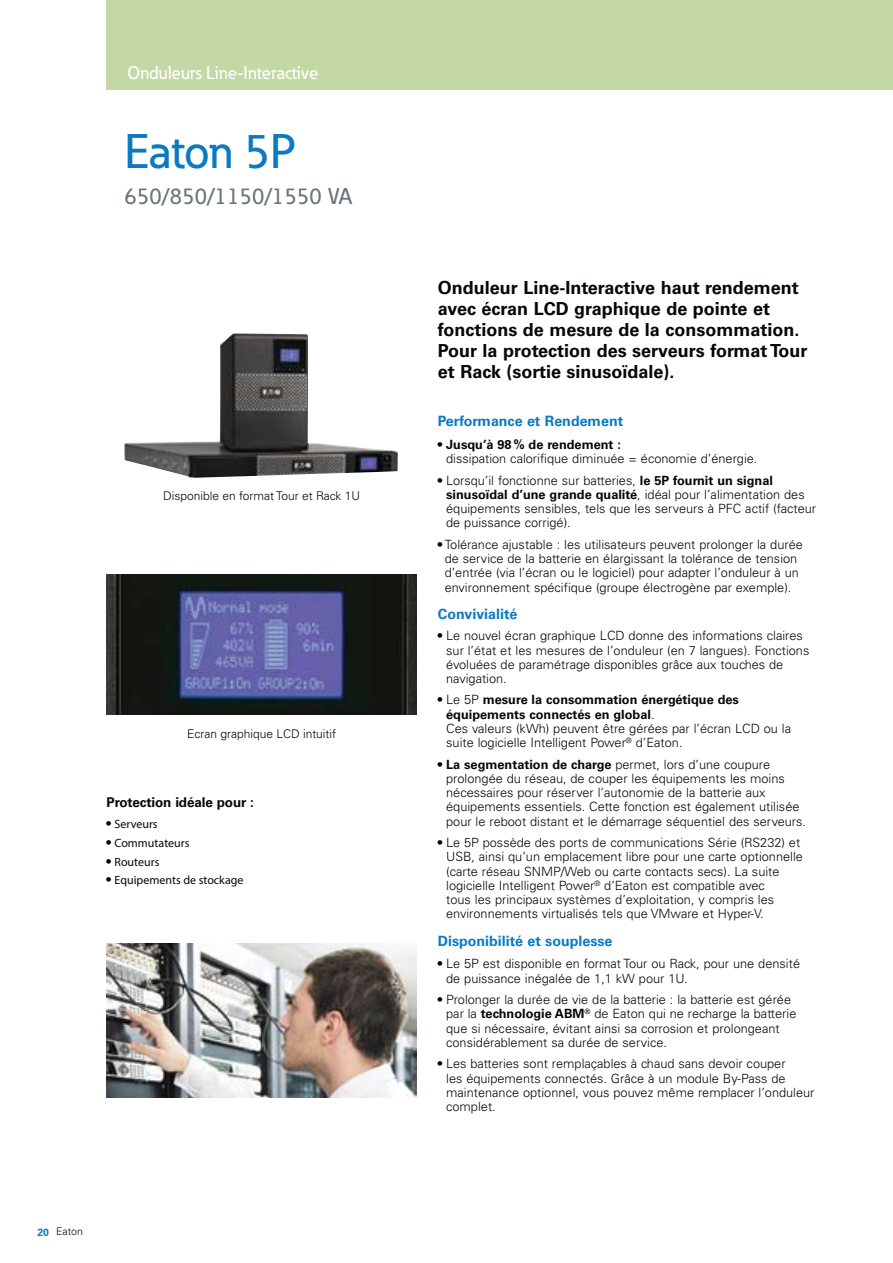
<style>
.page{position:relative;width:893px;height:1263px;background:#fff}
.page>*{position:absolute;margin:0;border:0;box-sizing:border-box;transform-origin:0 0}
.t1{font:500 48px "Eaton";letter-spacing:-.01em;color:#0b7ac0}
.t2{font:500 22.5px "Eaton";letter-spacing:.01em;color:#69747b}
.t3{font:700 18px/21px "Univers LT Std";color:#040809}
.t4{font:500 18px "Eaton";color:#fff}
.t5{font:700 14.25px "Univers LT Std";color:#0b7ac0}
.t6{font:700 13.5px "Univers LT Std";letter-spacing:-.01em;color:#040809}
.t7{font:300 12.75px/14.2px "Univers LT Std";color:#040809}
.t8{font:300 12px "Univers LT Std";color:#040809}
.t9{font:12px "Myriad Pro";color:#040809}
.t10{font:300 10.5px "Univers LT Std";color:#040809}
.s1{font-family:"Univers LT Std";font-weight:700;font-size:12.75px;color:#020303}
.s2{font-weight:700;color:#0b7ac0}
.s3{font-weight:700;color:#020303}
.s4{font-weight:700}
</style>
<div class="page">
<img style="left:107px;top:575px;width:310px;height:140px">
<img style="left:124px;top:333px;width:274px;height:145px">
<div style="left:107px;top:0;width:786px;height:90px;background:#c4d8a5"></div>
<img style="left:107px;top:944px;width:310px;height:154px">
<h3 class="t4" style="left:128px;top:62px;width:192px">Onduleurs Line-Interactive</h3>
<h1 class="t1" style="left:124px;top:124px;width:173px">Eaton 5P</h1>
<h2 class="t2" style="left:124px;top:183px;width:229px">650/850/1150/1550 VA</h2>
<p class="t8" style="left:163px;top:490px;width:198px">Disponible en format Tour et Rack 1U</p>
<p class="t8" style="left:187px;top:729px;width:151px">Ecran graphique LCD intuitif</p>
<p class="t6" style="left:107px;top:796px;width:149px">Protection idéale pour :</p>
<p class="t9" style="left:107px;top:820px;width:53px"><span class="s1">•</span> Serveurs</p>
<p class="t9" style="left:107px;top:839px;width:84px"><span class="s1">•</span> Commutateurs</p>
<p class="t9" style="left:107px;top:857px;width:54px"><span class="s1">•</span> Routeurs</p>
<p class="t9" style="left:107px;top:876px;width:139px"><span class="s1">•</span> Equipements de stockage</p>
<p class="t10" style="left:37px;top:1227px;width:47px"><span class="s2">20</span> Eaton</p>
<h3 class="t3" style="left:438px;top:279px;width:371px">Onduleur Line-Interactive haut rendement avec écran LCD graphique de pointe et fonctions de mesure de la consommation.<br>Pour la protection des serveurs format Tour et Rack (sortie sinusoïdale).</h3>
<p class="t5" style="left:438px;top:415px;width:187px">Performance et Rendement</p>
<p class="t7" style="left:446px;top:438px;width:313px;text-indent:-8px"><span class="s3">•</span> <span class="s4">Jusqu’à 98 % de rendement :<br></span>dissipation calorifique diminuée = économie d’énergie.</p>
<p class="t7" style="left:446px;top:474px;width:371px;text-indent:-8px"><span class="s3">•</span> Lorsqu’il fonctionne sur batteries, <span class="s4">le 5P fournit un signal sinusoïdal d’une grande qualité</span>, idéal pour l’alimentation des équipements sensibles, tels que les serveurs à PFC actif (facteur de puissance corrigé).</p>
<p class="t7" style="left:438px;top:538px;width:366px;text-align:center"><span class="s3">•</span> Tolérance ajustable : les utilisateurs peuvent prolonger la durée de service de la batterie en élargissant la tolérance de tension d’entrée (via l’écran ou le logiciel) pour adapter l’onduleur à un environnement spécifique (groupe électrogène par exemple).</p>
<p class="t5" style="left:438px;top:608px;width:81px">Convivialité</p>
<p class="t7" style="left:446px;top:629px;width:365px;text-indent:-8px"><span class="s3">•</span> Le nouvel écran graphique LCD donne des informations claires sur l’état et les mesures de l’onduleur (en 7 langues). Fonctions évoluées de paramétrage disponibles grâce aux touches de navigation.</p>
<p class="t7" style="left:446px;top:694px;width:346px;text-indent:-8px"><span class="s3">•</span> Le 5P <span class="s4">mesure la consommation énergétique des équipements connectés en global</span>.<br>Ces valeurs (kWh) peuvent être gérées par l’écran LCD ou la suite logicielle Intelligent Power<sup>®</sup> d’Eaton.</p>
<p class="t7" style="left:446px;top:758px;width:361px;text-indent:-8px"><span class="s3">•</span> <span class="s4">La segmentation de charge</span> permet, lors d’une coupure prolongée du réseau, de couper les équipements les moins nécessaires pour réserver l’autonomie de la batterie aux équipements essentiels. Cette fonction est également utilisée pour le reboot distant et le démarrage séquentiel des serveurs.</p>
<p class="t7" style="left:446px;top:836px;width:358px;text-indent:-8px"><span class="s3">•</span> Le 5P possède des ports de communications Série (RS232) et USB, ainsi qu’un emplacement libre pour une carte optionnelle (carte réseau SNMP/Web ou carte contacts secs). La suite logicielle Intelligent Power<sup>®</sup> d’Eaton est compatible avec<br>tous les principaux systèmes d’exploitation, y compris les environnements virtualisés tels que VMware et Hyper-V.</p>
<p class="t5" style="left:438px;top:935px;width:176px">Disponibilité et souplesse</p>
<p class="t7" style="left:446px;top:957px;width:355px;text-indent:-8px"><span class="s3">•</span> Le 5P est disponible en format Tour ou Rack, pour une densité de puissance inégalée de 1,1 kW pour 1U.</p>
<p class="t7" style="left:446px;top:993px;width:352px;text-indent:-8px"><span class="s3">•</span> Prolonger la durée de vie de la batterie : la batterie est gérée par la <span class="s4">technologie ABM</span><sup>®</sup> de Eaton qui ne recharge la batterie que si nécessaire, évitant ainsi sa corrosion et prolongeant considérablement sa durée de service.</p>
<p class="t7" style="left:446px;top:1057px;width:370px;text-indent:-8px"><span class="s3">•</span> Les batteries sont remplaçables à chaud sans devoir couper<br>les équipements connectés. Grâce à un module By-Pass de maintenance optionnel, vous pouvez même remplacer l’onduleur complet.</p>
</div>
